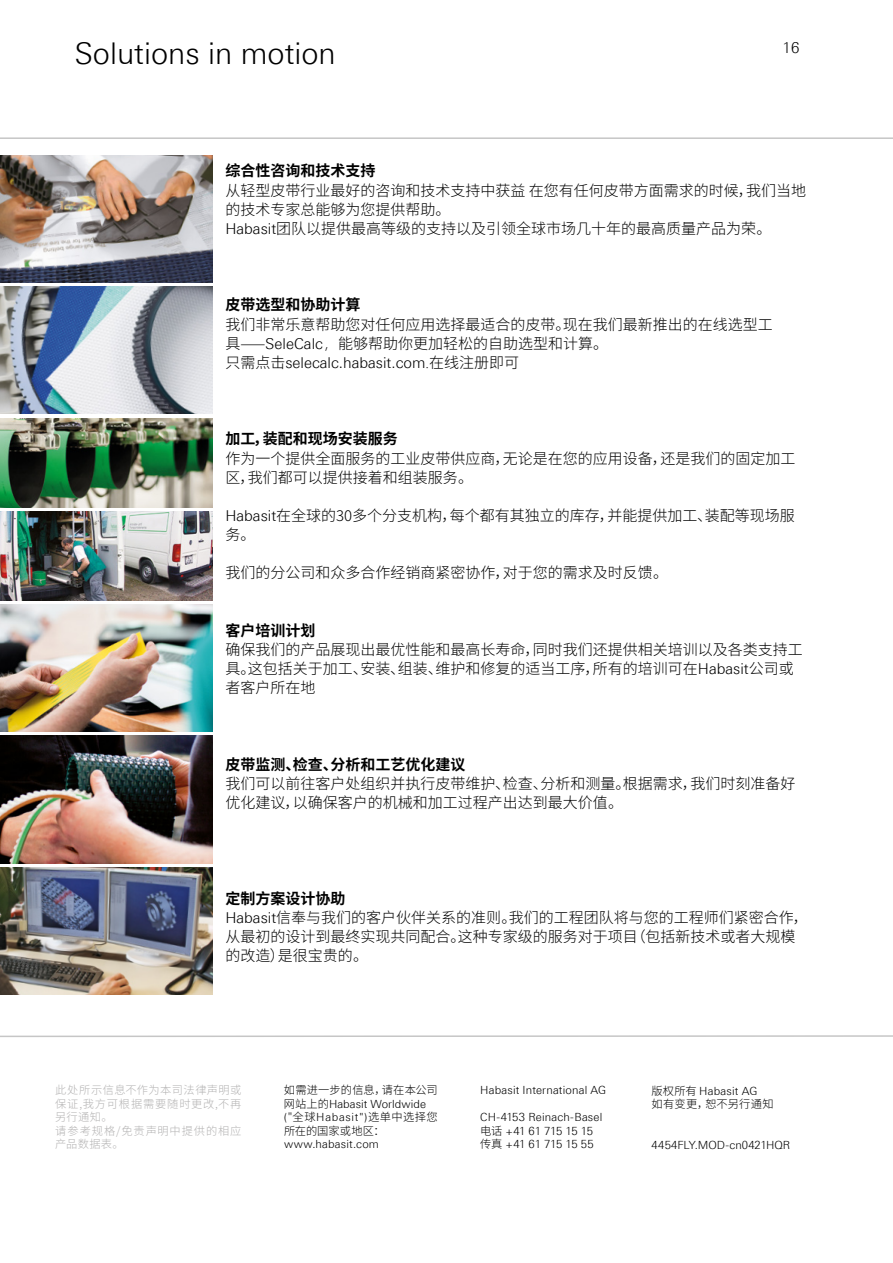
<style>
.page{position:relative;width:893px;height:1263px;background:#fff}
.page>*{position:absolute;margin:0;border:0;box-sizing:border-box;transform-origin:0 0}
.t1{font:300 30px "Linotype Univers 330";color:#000}
.t2{font:300 15px/19.2px "Noto Sans SC";color:#000}
.t3{font:700 15px "Noto Sans SC";color:#000}
.t4{font:300 15px "Linotype Univers 330";color:#000}
.t5{font:300 11.25px/13.5px "Linotype Univers 330";letter-spacing:.01em;color:#000}
.t6{font:300 11.25px/13.5px "Noto Sans SC";letter-spacing:.06em;color:#b3b2b2}
.t7{font:300 11.25px "Noto Sans SC";letter-spacing:.01em;color:#000}
.s1{font-family:"Linotype Univers 330"}
.s2{font-family:"Microsoft Ya Hei UI Light";font-weight:400}
.s3{font-family:"Noto Sans SC"}
.s4{font-weight:700}
</style>
<div class="page">
<hr style="left:0;top:137px;width:893px;height:2px;background:#c6c6c6">
<hr style="left:0;top:1035px;width:893px;height:2px;background:#c6c6c6">
<img style="left:0;top:418px;width:213px;height:89px">
<img style="left:0;top:155px;width:213px;height:127px">
<img style="left:0;top:604px;width:213px;height:128px">
<img style="left:0;top:736px;width:213px;height:127px">
<img style="left:0;top:867px;width:213px;height:128px">
<img style="left:0;top:287px;width:213px;height:127px">
<img style="left:0;top:511px;width:213px;height:89px">
<h1 class="t1" style="left:74px;top:36px;width:263px">Solutions in motion</h1>
<p class="t4" style="left:783px;top:39px;width:18px">16</p>
<p class="t3" style="left:225px;top:163px;width:151px">综合性咨询和技术支持</p>
<p class="t2" style="left:225px;top:181px;width:582px">从轻型皮带行业最好的咨询和技术支持中获益 在您有任何皮带方面需求的时候，我们当地的技术专家总能够为您提供帮助。<br><span class="s1">Habasit</span>团队以提供最高等级的支持以及引领全球市场几十年的最高质量产品为荣。</p>
<p class="t3" style="left:225px;top:296px;width:136px">皮带选型和协助计算</p>
<p class="t2" style="left:225px;top:315px;width:549px">我们非常乐意帮助您对任何应用选择最适合的皮带。现在我们最新推出的在线选型工具——<span class="s1">SeleCalc</span><span class="s2">，</span>能够帮助你更加轻松的自助选型和计算。</p>
<p class="t4" style="left:225px;top:354px;width:295px"><span class="s3">只需点击</span>selecalc.habasit.com<span class="s2">.</span><span class="s3">在线注册即可</span></p>
<p class="t3" style="left:225px;top:430px;width:174px">加工，装配和现场安装服务</p>
<p class="t2" style="left:225px;top:449px;width:571px">作为一个提供全面服务的工业皮带供应商，无论是在您的应用设备，还是我们的固定加工区，我们都可以提供接着和组装服务。</p>
<p class="t2" style="left:225px;top:506px;width:571px"><span class="s1">Habasit</span>在全球的30多个分支机构，每个都有其独立的库存，并能提供加工、装配等现场服务。</p>
<p class="t2" style="left:225px;top:564px;width:444px">我们的分公司和众多合作经销商紧密协作，对于您的需求及时反馈。</p>
<p class="t3" style="left:225px;top:622px;width:91px">客户培训计划</p>
<p class="t2" style="left:225px;top:640px;width:579px">确保我们的产品展现出最优性能和最高长寿命，同时我们还提供相关培训以及各类支持工具。这包括关于加工、安装、组装、维护和修复的适当工序，所有的培训可在<span class="s1">Habasit</span>公司或者客户所在地</p>
<p class="t3" style="left:225px;top:756px;width:241px">皮带监测、检查、分析和工艺优化建议</p>
<p class="t2" style="left:225px;top:774px;width:571px">我们可以前往客户处组织并执行皮带维护、检查、分析和测量。根据需求，我们时刻准备好优化建议，以确保客户的机械和加工过程产出达到最大价值。</p>
<p class="t2" style="left:225px;top:889px;width:584px"><span class="s4">定制方案设计协助<br></span><span class="s1">Habasit</span>信奉与我们的客户伙伴关系的准则。我们的工程团队将与您的工程师们紧密合作，从最初的设计到最终实现共同配合。这种专家级的服务对于项目（包括新技术或者大规模的改造）是很宝贵的。</p>
<p class="t6" style="left:55px;top:1083px;width:188px">此处所示信息不作为本司法律声明或保证,我方可根据需要随时更改,不再另行通知。<br>请参考规格/免责声明中提供的相应产品数据表。</p>
<p class="t5" style="left:480px;top:1083px;width:127px">Habasit International AG</p>
<p class="t7" style="left:284px;top:1084px;width:155px">如需进一步的信息，请在本公司</p>
<p class="t5" style="left:284px;top:1097px;width:155px"><span class="s3">网站上的</span>Habasit Worldwide<br>(<span class="s3">"全球</span>Habasit")<span class="s3">选单中选择您</span></p>
<p class="t7" style="left:284px;top:1124px;width:102px">所在的国家或地区：</p>
<p class="t5" style="left:284px;top:1137px;width:97px">www.habasit.com</p>
<p class="t5" style="left:480px;top:1110px;width:124px">CH-4153 Reinach-Basel<span class="s3">电话</span> +41 61 715 15 15<span class="s3">传真</span> +41 61 715 15 55</p>
<p class="t5" style="left:652px;top:1084px;width:107px"><span class="s3">版权所有</span> Habasit AG</p>
<p class="t7" style="left:652px;top:1098px;width:124px">如有变更，恕不另行通知</p>
<p class="t5" style="left:652px;top:1138px;width:140px">4454FLY.MOD-cn0421HQR</p>
</div>
